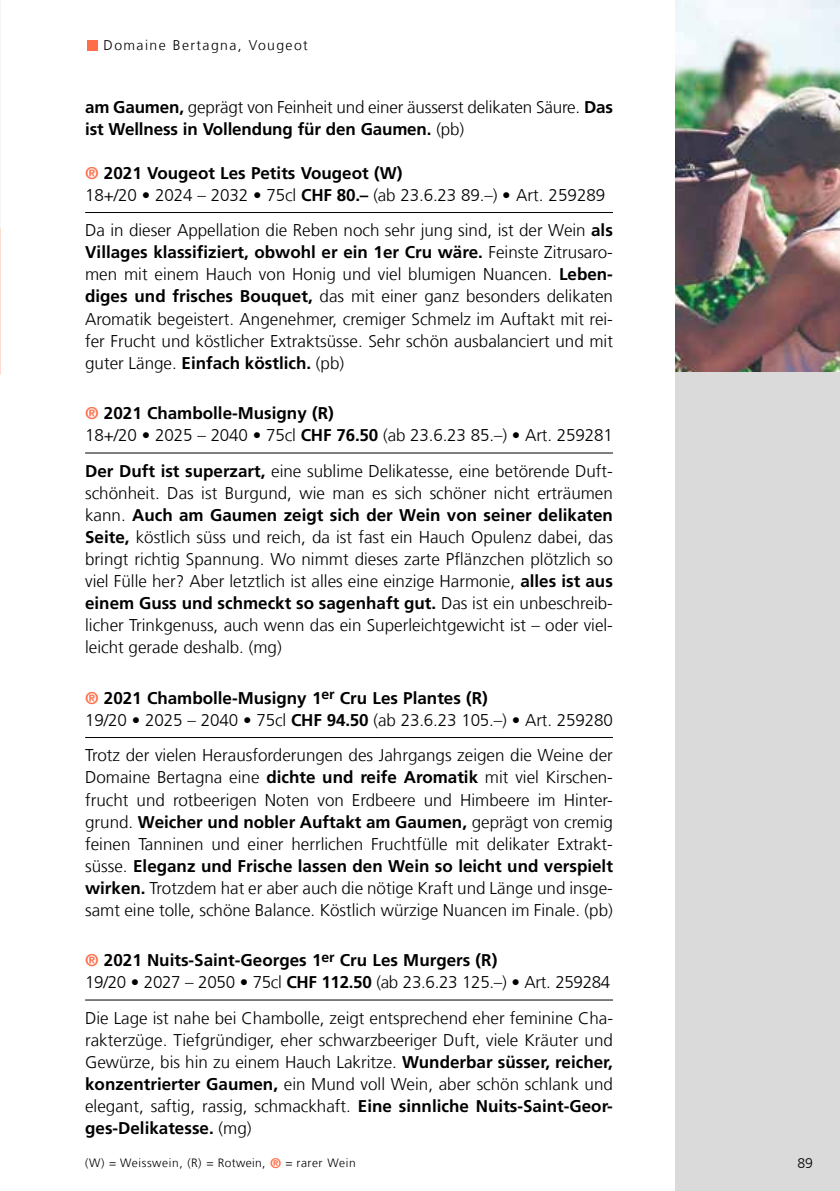
<style>
.page{position:relative;width:840px;height:1191px;background:#fff}
.page>*{position:absolute;margin:0;border:0;box-sizing:border-box;transform-origin:0 0}
.t1{font:300 17px/22px "Frutiger LT Com";color:#000}
.t2{font:700 17px/22px "Frutiger LT Com";color:#000}
.t3{font:300 14px "Frutiger LT Com";letter-spacing:.1em;color:#000}
.t4{font:300 12px "Frutiger LT Com";letter-spacing:.05em;color:#000}
.s1{font-weight:700}
.s2{font-weight:700;color:#ff6e49}
.s3{color:#ff6e49}
.s4{font-weight:300}
.s5{font-weight:700;font-size:14px;color:#ff6e49}
</style>
<div class="page">
<img style="left:675px;top:0;width:164px;height:372px">
<div style="left:675px;top:372px;width:164px;height:819px;background:#dadada"></div>
<div style="left:87px;top:40px;width:10px;height:10px;background:#ff6e49"></div>
<hr style="left:85px;top:212px;width:527px;height:1px;background:#000">
<hr style="left:85px;top:453px;width:527px;height:1px;background:#000">
<hr style="left:85px;top:737px;width:527px;height:1px;background:#000">
<hr style="left:85px;top:999px;width:527px;height:1px;background:#000">
<p class="t3" style="left:104px;top:37px;width:205px">Domaine Bertagna, Vougeot</p>
<p class="t1" style="left:85px;top:96px;width:529px"><span class="s1">am Gaumen,</span> geprägt von Feinheit und einer äusserst delikaten Säure. <span class="s1">Das ist Wellness in Vollendung für den Gaumen.</span> (pb)</p>
<p class="t1" style="left:85px;top:162px;width:521px"><span class="s2">®</span> <span class="s1">2021 Vougeot Les Petits Vougeot (W)<br></span>18+/20 • 2024 – 2032 • 75cl <span class="s1">CHF 80.–</span> (ab 23.6.23 89.–) • Art. 259289</p>
<p class="t1" style="left:85px;top:220px;width:529px;text-align:justify">Da in dieser Appellation die Reben noch sehr jung sind, ist der Wein <span class="s1">als Villages klassifiziert, obwohl er ein 1er Cru wäre.</span> Feinste Zitrusaro&shy;men mit einem Hauch von Honig und viel blumigen Nuancen. <span class="s1">Leben&shy;diges und frisches Bouquet,</span> das mit einer ganz besonders delikaten Aromatik begeistert. Angenehmer, cremiger Schmelz im Auftakt mit rei&shy;fer Frucht und köstlicher Extraktsüsse. Sehr schön ausbalanciert und mit guter Länge. <span class="s1">Einfach köstlich.</span> (pb)</p>
<p class="t1" style="left:85px;top:402px;width:529px"><span class="s2">®</span> <span class="s1">2021 Chambolle-Musigny (R)<br></span>18+/20 • 2025 – 2040 • 75cl <span class="s1">CHF 76.50</span> (ab 23.6.23 85.–) • Art. 259281</p>
<p class="t1" style="left:85px;top:460px;width:529px;text-align:justify"><span class="s1">Der Duft ist superzart,</span> eine sublime Delikatesse, eine betörende Duft&shy;schönheit. Das ist Burgund, wie man es sich schöner nicht erträumen kann. <span class="s1">Auch am Gaumen zeigt sich der Wein von seiner delikaten Seite,</span> köstlich süss und reich, da ist fast ein Hauch Opulenz dabei, das bringt richtig Spannung. Wo nimmt dieses zarte Pflänzchen plötzlich so viel Fülle her? Aber letztlich ist alles eine einzige Harmonie, <span class="s1">alles ist aus einem Guss und schmeckt so sagenhaft gut.</span> Das ist ein unbeschreib&shy;licher Trinkgenuss, auch wenn das ein Superleichtgewicht ist – oder viel&shy;leicht gerade deshalb. (mg)</p>
<p class="t1" style="left:85px;top:687px;width:529px"><span class="s2">®</span> <span class="s1">2021 Chambolle-Musigny 1</span><sup>er</sup> <span class="s1">Cru Les Plantes (R)<br></span>19/20 • 2025 – 2040 • 75cl <span class="s1">CHF 94.50</span> (ab 23.6.23 105.–) • Art. 259280</p>
<p class="t1" style="left:85px;top:744px;width:529px;text-align:justify">Trotz der vielen Herausforderungen des Jahrgangs zeigen die Weine der Domaine Bertagna eine <span class="s1">dichte und reife Aromatik</span> mit viel Kirschen&shy;frucht und rotbeerigen Noten von Erdbeere und Himbeere im Hinter&shy;grund. <span class="s1">Weicher und nobler Auftakt am Gaumen,</span> geprägt von cremig feinen Tanninen und einer herrlichen Fruchtfülle mit delikater Extrakt&shy;süsse. <span class="s1">Eleganz und Frische lassen den Wein so leicht und verspielt wirken.</span> Trotzdem hat er aber auch die nötige Kraft und Länge und insge&shy;samt eine tolle, schöne Balance. Köstlich würzige Nuancen im Finale. (pb)</p>
<p class="t2" style="left:85px;top:949px;width:526px"><span class="s3">®</span> 2021 Nuits-Saint-Georges 1<sup>er</sup> Cru Les Murgers (R)<br><span class="s4">19/20 • 2027 – 2050 • 75cl</span> CHF 112.50 <span class="s4">(ab 23.6.23 125.–) • Art. 259284</span></p>
<p class="t1" style="left:85px;top:1007px;width:529px;text-align:justify">Die Lage ist nahe bei Chambolle, zeigt entsprechend eher feminine Cha&shy;rakterzüge. Tiefgründiger, eher schwarzbeeriger Duft, viele Kräuter und Gewürze, bis hin zu einem Hauch Lakritze. <span class="s1">Wunderbar süsser, reicher, konzentrierter Gaumen,</span> ein Mund voll Wein, aber schön schlank und elegant, saftig, rassig, schmackhaft. <span class="s1">Eine sinnliche Nuits-Saint-Geor&shy;ges-Delikatesse.</span> (mg)</p>
<p class="t4" style="left:85px;top:1155px;width:272px">(W) = Weisswein, (R) = Rotwein, <span class="s5">®</span> = rarer Wein</p>
<p class="t3" style="left:796px;top:1155px;width:17px">89</p>
</div>
